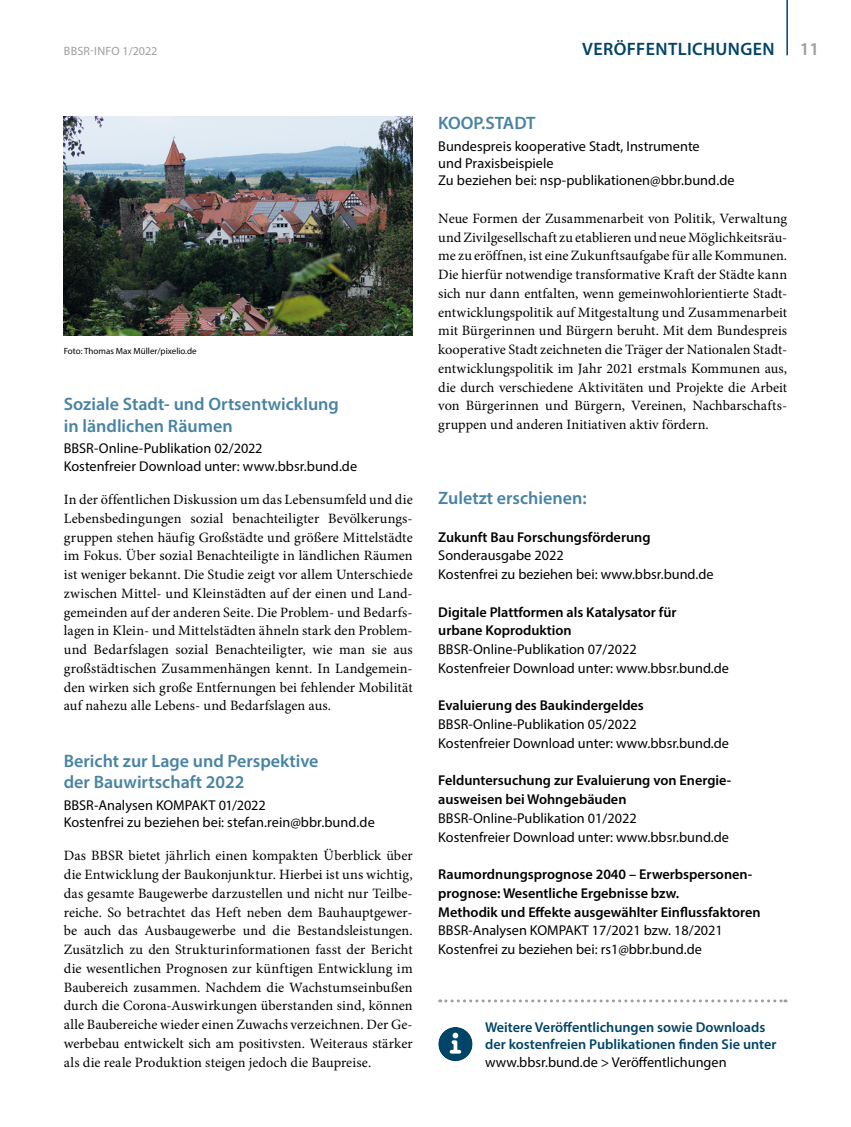
<style>
.page{position:relative;width:851px;height:1127px;background:#fff}
.page>*{position:absolute;margin:0;border:0;box-sizing:border-box;transform-origin:0 0}
.Headline_Veröffentlichung_-_H2{font:600 18px/21.6px "Myriad Pro";color:#4883a3}
.t1{font:600 18px "Myriad Pro";letter-spacing:.02em;color:#004467}
.t2{font:600 18px "Myriad Pro";color:#9d9d9c}
.Fliesstext_-_P{font:14.25px/18.8px "Minion Pro";letter-spacing:.005em;color:#000;text-align:justify}
.Zuletzt_erschienen_Fliesstext_-_P{font:14.25px "Myriad Pro";color:#000}
.Zuletzt_erschienen_Fliesstext_-_P-2{font:600 14.25px/18.8px "Myriad Pro";color:#000}
.Kostenfrei_zu_beziehen_-_P{font:14.25px/17.2px "Myriad Pro";letter-spacing:.005em;color:#000}
.Weitere_Informationen{font:600 14.25px/17.2px "Myriad Pro";color:#004467}
.t3{font:12px "Myriad Pro";letter-spacing:.02em;color:#9d9d9c}
.t4{font:9px "Myriad Pro";color:#000}
.s1{font-weight:400;color:#000}
</style>
<div class="page">
<hr style="left:786px;top:0;width:1px;height:55px;background:#004467">
<img style="left:64px;top:117px;width:348px;height:218px">
<svg style="left:446px;top:999px;width:339px;height:3px"></svg>
<svg style="left:438px;top:1027px;width:34px;height:34px"></svg>
<p class="t3" style="left:64px;top:44px;width:95px">BBSR-INFO 1/2022</p>
<p class="t1" style="left:582px;top:38px;width:194px">VERÖFFENTLICHUNGEN</p>
<p class="t2" style="left:799px;top:38px;width:21px">11</p>
<p class="t4" style="left:64px;top:345px;width:134px">Foto: Thomas Max Müller/pixelio.de</p>
<h2 class="Headline_Veröffentlichung_-_H2" style="left:64px;top:393px;width:276px">Soziale Stadt- und Ortsentwicklung in ländlichen Räumen</h2>
<p class="Kostenfrei_zu_beziehen_-_P" style="left:64px;top:440px;width:200px">BBSR-Online-Publikation 02/2022</p>
<p class="Kostenfrei_zu_beziehen_-_P" style="left:64px;top:457px;width:295px">Kostenfreier Download unter: www.bbsr.bund.de</p>
<p class="Fliesstext_-_P" style="left:64px;top:490px;width:350px">In der öffentlichen Diskussion um das Lebensumfeld und die Lebensbedingungen sozial benachteiligter Bevölkerungs&shy;gruppen stehen häufig Großstädte und größere Mittelstädte im Fokus. Über sozial Benachteiligte in ländlichen Räumen ist weniger bekannt. Die Studie zeigt vor allem Unterschiede zwischen Mittel- und Kleinstädten auf der einen und Land&shy;gemeinden auf der anderen Seite. Die Problem- und Bedarfs&shy;lagen in Klein- und Mittelstädten ähneln stark den Problem&shy;und Bedarfslagen sozial Benachteiligter, wie man sie aus großstädtischen Zusammenhängen kennt. In Landgemein&shy;den wirken sich große Entfernungen bei fehlender Mobilität auf nahezu alle Lebens- und Bedarfslagen aus.</p>
<h2 class="Headline_Veröffentlichung_-_H2" style="left:64px;top:749px;width:256px">Bericht zur Lage und Perspektive der Bauwirtschaft 2022</h2>
<p class="Kostenfrei_zu_beziehen_-_P" style="left:64px;top:796px;width:203px">BBSR-Analysen KOMPAKT 01/2022</p>
<p class="Kostenfrei_zu_beziehen_-_P" style="left:64px;top:813px;width:312px">Kostenfrei zu beziehen bei: stefan.rein@bbr.bund.de</p>
<p class="Fliesstext_-_P" style="left:64px;top:846px;width:350px">Das BBSR bietet jährlich einen kompakten Überblick über die Entwicklung der Baukonjunktur. Hierbei ist uns wichtig, das gesamte Baugewerbe darzustellen und nicht nur Teilbe&shy;reiche. So betrachtet das Heft neben dem Bauhauptgewer&shy;be auch das Ausbaugewerbe und die Bestandsleistungen.<br>Zusätzlich zu den Strukturinformationen fasst der Bericht die wesentlichen Prognosen zur künftigen Entwicklung im Baubereich zusammen. Nachdem die Wachstumseinbußen durch die Corona-Auswirkungen überstanden sind, können alle Baubereiche wieder einen Zuwachs verzeichnen. Der Ge&shy;werbebau entwickelt sich am positivsten. Weiteraus stärker als die reale Produktion steigen jedoch die Baupreise.</p>
<h2 class="Headline_Veröffentlichung_-_H2" style="left:438px;top:112px;width:99px">KOOP.STADT</h2>
<p class="Kostenfrei_zu_beziehen_-_P" style="left:438px;top:137px;width:263px">Bundespreis kooperative Stadt, Instrumente und Praxisbeispiele</p>
<p class="Kostenfrei_zu_beziehen_-_P" style="left:438px;top:171px;width:298px">Zu beziehen bei: nsp-publikationen@bbr.bund.de</p>
<p class="Fliesstext_-_P" style="left:438px;top:209px;width:350px">Neue Formen der Zusammenarbeit von Politik, Verwaltung und Zivilgesellschaft zu etablieren und neue Möglichkeitsräu&shy;me zu eröffnen, ist eine Zukunftsaufgabe für alle Kommunen.<br>Die hierfür notwendige transformative Kraft der Städte kann sich nur dann entfalten, wenn gemeinwohlorientierte Stadt&shy;entwicklungspolitik auf Mitgestaltung und Zusammenarbeit mit Bürgerinnen und Bürgern beruht. Mit dem Bundespreis kooperative Stadt zeichneten die Träger der Nationalen Stadt&shy;entwicklungspolitik im Jahr 2021 erstmals Kommunen aus, die durch verschiedene Aktivitäten und Projekte die Arbeit von Bürgerinnen und Bürgern, Vereinen, Nachbarschafts&shy;gruppen und anderen Initiativen aktiv fördern.</p>
<h2 class="Headline_Veröffentlichung_-_H2" style="left:438px;top:487px;width:150px">Zuletzt erschienen:</h2>
<p class="Zuletzt_erschienen_Fliesstext_-_P-2" style="left:438px;top:527px;width:214px">Zukunft Bau Forschungsförderung</p>
<p class="Zuletzt_erschienen_Fliesstext_-_P" style="left:438px;top:547px;width:127px">Sonderausgabe 2022</p>
<p class="Zuletzt_erschienen_Fliesstext_-_P" style="left:438px;top:565px;width:277px">Kostenfrei zu beziehen bei: www.bbsr.bund.de</p>
<p class="Zuletzt_erschienen_Fliesstext_-_P-2" style="left:438px;top:602px;width:240px">Digitale Plattformen als Katalysator für urbane Koproduktion</p>
<p class="Zuletzt_erschienen_Fliesstext_-_P" style="left:438px;top:640px;width:200px">BBSR-Online-Publikation 07/2022</p>
<p class="Zuletzt_erschienen_Fliesstext_-_P" style="left:438px;top:659px;width:292px">Kostenfreier Download unter: www.bbsr.bund.de</p>
<p class="Zuletzt_erschienen_Fliesstext_-_P-2" style="left:438px;top:696px;width:207px">Evaluierung des Baukindergeldes</p>
<p class="Zuletzt_erschienen_Fliesstext_-_P" style="left:438px;top:715px;width:200px">BBSR-Online-Publikation 05/2022</p>
<p class="Zuletzt_erschienen_Fliesstext_-_P" style="left:438px;top:734px;width:292px">Kostenfreier Download unter: www.bbsr.bund.de</p>
<p class="Zuletzt_erschienen_Fliesstext_-_P-2" style="left:438px;top:771px;width:294px">Felduntersuchung zur Evaluierung von Energie&shy;ausweisen bei Wohngebäuden</p>
<p class="Zuletzt_erschienen_Fliesstext_-_P" style="left:438px;top:809px;width:200px">BBSR-Online-Publikation 01/2022</p>
<p class="Zuletzt_erschienen_Fliesstext_-_P" style="left:438px;top:828px;width:292px">Kostenfreier Download unter: www.bbsr.bund.de</p>
<p class="Zuletzt_erschienen_Fliesstext_-_P-2" style="left:438px;top:864px;width:324px">Raumordnungsprognose 2040 – Erwerbspersonen&shy;prognose: Wesentliche Ergebnisse bzw.<br>Methodik und Effekte ausgewählter Einflussfaktoren</p>
<p class="Zuletzt_erschienen_Fliesstext_-_P" style="left:438px;top:922px;width:286px">BBSR-Analysen KOMPAKT 17/2021 bzw. 18/2021</p>
<p class="Zuletzt_erschienen_Fliesstext_-_P" style="left:438px;top:940px;width:265px">Kostenfrei zu beziehen bei: rs1@bbr.bund.de</p>
<p class="Weitere_Informationen" style="left:485px;top:1018px;width:293px">Weitere Veröffentlichungen sowie Downloads der kostenfreien Publikationen finden Sie unter <span class="s1">www.bbsr.bund.de &gt; Veröffentlichungen</span></p>
</div>
